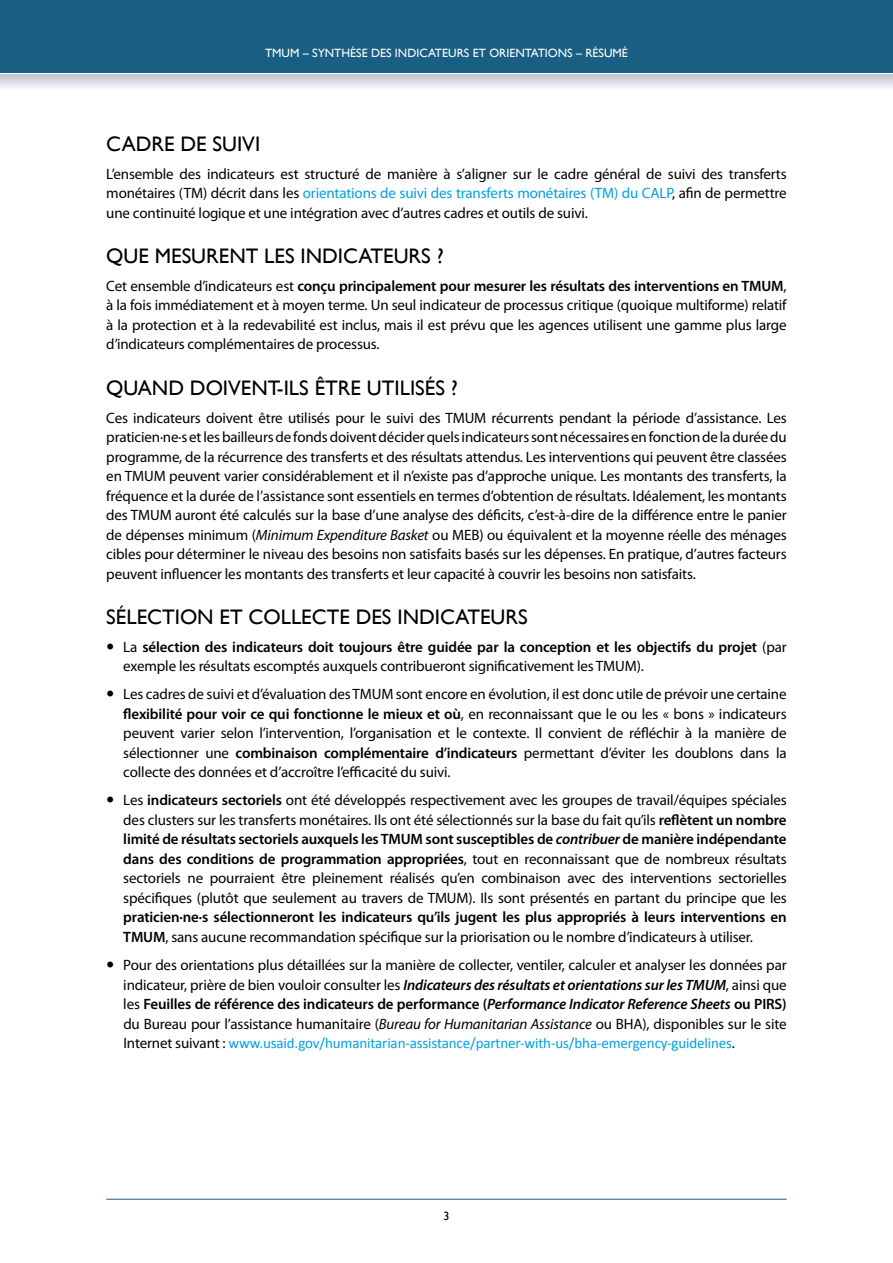
<style>
.page{position:relative;width:893px;height:1263px;background:#fff}
.page>*{position:absolute;margin:0;border:0;box-sizing:border-box;transform-origin:0 0}
.t1{font:21px "Gill Sans";color:#000}
.t2{font:15px/19.5px "Myriad Pro";letter-spacing:-.01em;color:#000;text-align:justify}
.t3{font:600 15px/19.5px "Myriad Pro";letter-spacing:-.01em;color:#000}
.t4{font:15px "Calibri";letter-spacing:-.01em;color:#009fe3}
.t5{font:12px "Gill Sans";color:#fff}
.t6{font:12px "Gill Sans";color:#000}
.s1{color:#009fe3}
.s2{font-weight:600}
.s3{font-style:italic}
.s4{font-weight:400}
.s5{font-weight:600;font-style:italic}
.s6{font-family:"Myriad Pro";color:#000}
</style>
<div class="page">
<div style="left:0;top:0;width:893px;height:72px;background:#185f83"></div>
<svg style="left:0;top:74px;width:893px;height:14px;background:#d8dce2"></svg>
<hr style="left:106px;top:1199px;width:681px;height:1px;background:#185f83">
<p class="t5" style="left:265px;top:46px;width:364px">TMUM – SYNTHÈSE DES INDICATEURS ET ORIENTATIONS – RÉSUMÉ</p>
<h1 class="t1" style="left:106px;top:131px;width:155px">CADRE DE SUIVI</h1>
<p class="t2" style="left:106px;top:164px;width:682px">L’ensemble des indicateurs est structuré de manière à s’aligner sur le cadre général de suivi des transferts monétaires (TM) décrit dans les <span class="s1">orientations de suivi des transferts monétaires (TM) du CALP</span>, afin de permettre une continuité logique et une intégration avec d’autres cadres et outils de suivi.</p>
<h1 class="t1" style="left:106px;top:243px;width:339px">QUE MESURENT LES INDICATEURS ?</h1>
<p class="t2" style="left:106px;top:276px;width:682px">Cet ensemble d’indicateurs est <span class="s2">conçu principalement pour mesurer les résultats des interventions en TMUM</span>, à la fois immédiatement et à moyen terme. Un seul indicateur de processus critique (quoique multiforme) relatif à la protection et à la redevabilité est inclus, mais il est prévu que les agences utilisent une gamme plus large d’indicateurs complémentaires de processus.</p>
<h1 class="t1" style="left:106px;top:375px;width:353px">QUAND DOIVENT-ILS ÊTRE UTILISÉS ?</h1>
<p class="t2" style="left:106px;top:408px;width:682px">Ces indicateurs doivent être utilisés pour le suivi des TMUM récurrents pendant la période d’assistance. Les praticien·ne∙s et les bailleurs de fonds doivent décider quels indicateurs sont nécessaires en fonction de la durée du programme, de la récurrence des transferts et des résultats attendus. Les interventions qui peuvent être classées en TMUM peuvent varier considérablement et il n’existe pas d’approche unique. Les montants des transferts, la fréquence et la durée de l’assistance sont essentiels en termes d’obtention de résultats. Idéalement, les montants des TMUM auront été calculés sur la base d’une analyse des déficits, c’est-à-dire de la différence entre le panier de dépenses minimum (<span class="s3">Minimum Expenditure Basket</span> ou MEB) ou équivalent et la moyenne réelle des ménages cibles pour déterminer le niveau des besoins non satisfaits basés sur les dépenses. En pratique, d’autres facteurs peuvent influencer les montants des transferts et leur capacité à couvrir les besoins non satisfaits.</p>
<h1 class="t1" style="left:106px;top:604px;width:423px">SÉLECTION ET COLLECTE DES INDICATEURS</h1>
<p class="t3" style="left:123px;top:637px;width:665px"><span class="s4">La</span> sélection des indicateurs doit toujours être guidée par la conception et les objectifs du projet <span class="s4">(par exemple les résultats escomptés auxquels contribueront significativement les TMUM).</span></p>
<p class="t2" style="left:123px;top:684px;width:665px">Les cadres de suivi et d’évaluation des TMUM sont encore en évolution, il est donc utile de prévoir une certaine <span class="s2">flexibilité pour voir ce qui fonctionne le mieux et où</span>, en reconnaissant que le ou les « bons » indicateurs peuvent varier selon l’intervention, l’organisation et le contexte. Il convient de réfléchir à la manière de sélectionner une <span class="s2">combinaison complémentaire d’indicateurs</span> permettant d’éviter les doublons dans la collecte des données et d’accroître l’efficacité du suivi.</p>
<p class="t2" style="left:123px;top:790px;width:665px">Les <span class="s2">indicateurs sectoriels</span> ont été développés respectivement avec les groupes de travail/équipes spéciales des clusters sur les transferts monétaires. Ils ont été sélectionnés sur la base du fait qu’ils <span class="s2">reflètent un nombre limité de résultats sectoriels auxquels les TMUM sont susceptibles de</span> <span class="s5">contribuer</span> <span class="s2">de manière indépendante dans des conditions de programmation appropriées</span>, tout en reconnaissant que de nombreux résultats sectoriels ne pourraient être pleinement réalisés qu’en combinaison avec des interventions sectorielles spécifiques (plutôt que seulement au travers de TMUM). Ils sont présentés en partant du principe que les</p>
<p class="t3" style="left:123px;top:907px;width:665px">praticien∙ne∙s sélectionneront les indicateurs qu’ils jugent les plus appropriés à leurs interventions en<br>TMUM<span class="s4">, sans aucune recommandation spécifique sur la priorisation ou le nombre d’indicateurs à utiliser.</span></p>
<p class="t2" style="left:123px;top:955px;width:665px">Pour des orientations plus détaillées sur la manière de collecter, ventiler, calculer et analyser les données par indicateur, prière de bien vouloir consulter les <span class="s5">Indicateurs des résultats et orientations sur les TMUM</span>, ainsi que les <span class="s2">Feuilles de référence des indicateurs de performance (</span><span class="s5">Performance Indicator Reference Sheets</span> <span class="s2">ou PIRS) </span>du Bureau pour l’assistance humanitaire (<span class="s3">Bureau for Humanitarian Assistance</span> ou BHA), disponibles sur le site</p>
<p class="t4" style="left:123px;top:1032px;width:613px"><span class="s6">Internet suivant :</span> www.usaid.gov/humanitarian-assistance/partner-with-us/bha-emergency-guidelines<span class="s6">.</span></p>
<p class="t6" style="left:443px;top:1209px;width:7px">3</p>
</div>
